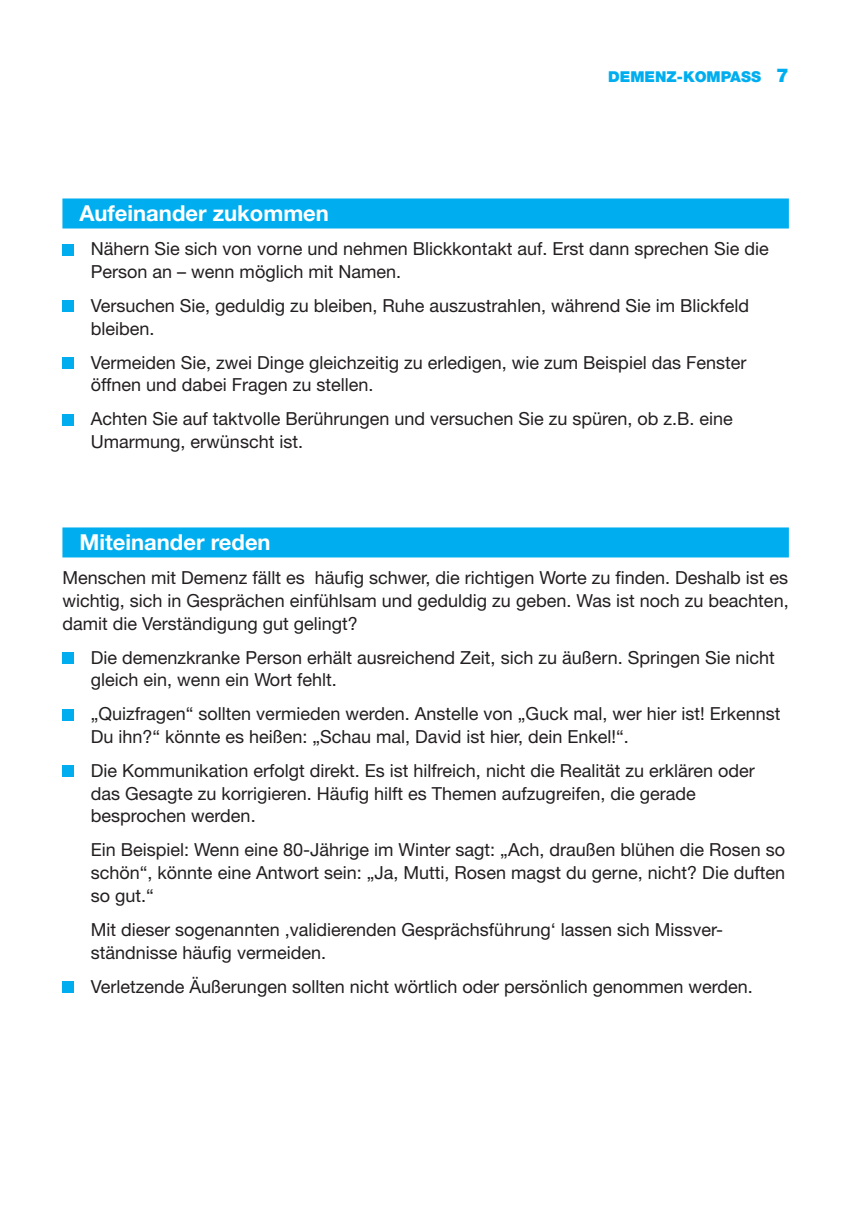
<style>
.page{position:relative;width:857px;height:1225px;background:#fff}
.page>*{position:absolute;margin:0;border:0;box-sizing:border-box;transform-origin:0 0}
.t1{font:700 22px "Helvetica Neue LT Pro";color:#fff}
.t2{font:18px/22.6px "Helvetica Neue LT Pro";color:#231f20}
.t3{font:900 15px "Helvetica Neue LT Pro";color:#00aeef}
.s1{font-size:19px}
</style>
<div class="page">
<div style="left:62px;top:198px;width:726px;height:30px;background:#00aeef"></div>
<div style="left:62px;top:527px;width:726px;height:30px;background:#00aeef"></div>
<div style="left:62px;top:244px;width:12px;height:11px;background:#00aeef"></div>
<div style="left:62px;top:300px;width:12px;height:12px;background:#00aeef"></div>
<div style="left:62px;top:357px;width:12px;height:12px;background:#00aeef"></div>
<div style="left:62px;top:414px;width:12px;height:11px;background:#00aeef"></div>
<div style="left:62px;top:652px;width:12px;height:11px;background:#00aeef"></div>
<div style="left:62px;top:709px;width:12px;height:11px;background:#00aeef"></div>
<div style="left:62px;top:765px;width:12px;height:12px;background:#00aeef"></div>
<div style="left:62px;top:981px;width:12px;height:11px;background:#00aeef"></div>
<p class="t3" style="left:608px;top:67px;width:182px">DEMENZ-KOMPASS <span class="s1">7</span></p>
<p class="t1" style="left:79px;top:199px;width:251px">Aufeinander zukommen</p>
<p class="t2" style="left:91px;top:237px;width:679px">Nähern Sie sich von vorne und nehmen Blickkontakt auf. Erst dann sprechen Sie die<br>Person an – wenn möglich mit Namen.</p>
<p class="t2" style="left:91px;top:294px;width:659px">Versuchen Sie, geduldig zu bleiben, Ruhe auszustrahlen, während Sie im Blickfeld bleiben.</p>
<p class="t2" style="left:91px;top:350px;width:656px">Vermeiden Sie, zwei Dinge gleichzeitig zu erledigen, wie zum Beispiel das Fenster öffnen und dabei Fragen zu stellen.</p>
<p class="t2" style="left:91px;top:407px;width:643px">Achten Sie auf taktvolle Berührungen und versuchen Sie zu spüren, ob z.B. eine<br>Umarmung, erwünscht ist.</p>
<p class="t1" style="left:79px;top:528px;width:193px">Miteinander reden</p>
<p class="t2" style="left:62px;top:566px;width:727px;text-align:justify">Menschen mit Demenz fällt es häufig schwer, die richtigen Worte zu finden. Deshalb ist es wichtig, sich in Gesprächen einfühlsam und geduldig zu geben. Was ist noch zu beachten, damit die Verständigung gut gelingt?</p>
<p class="t2" style="left:91px;top:645px;width:685px">Die demenzkranke Person erhält ausreichend Zeit, sich zu äußern. Springen Sie nicht gleich ein, wenn ein Wort fehlt.</p>
<p class="t2" style="left:91px;top:702px;width:691px">„Quizfragen“ sollten vermieden werden. Anstelle von „Guck mal, wer hier ist! Erkennst<br>Du ihn?“ könnte es heißen: „Schau mal, David ist hier, dein Enkel!“.</p>
<p class="t2" style="left:91px;top:759px;width:665px">Die Kommunikation erfolgt direkt. Es ist hilfreich, nicht die Realität zu erklären oder das Gesagte zu korrigieren. Häufig hilft es Themen aufzugreifen, die gerade besprochen werden.</p>
<p class="t2" style="left:91px;top:838px;width:695px;text-align:justify">Ein Beispiel: Wenn eine 80-Jährige im Winter sagt: „Ach, draußen blühen die Rosen so schön“, könnte eine Antwort sein: „Ja, Mutti, Rosen magst du gerne, nicht? Die duften so gut.“</p>
<p class="t2" style="left:91px;top:917px;width:633px">Mit dieser sogenannten ‚validierenden Gesprächsführung‘ lassen sich Missver&shy;ständnisse häufig vermeiden.</p>
<p class="t2" style="left:91px;top:974px;width:663px">Verletzende Äußerungen sollten nicht wörtlich oder persönlich genommen werden.</p>
</div>
